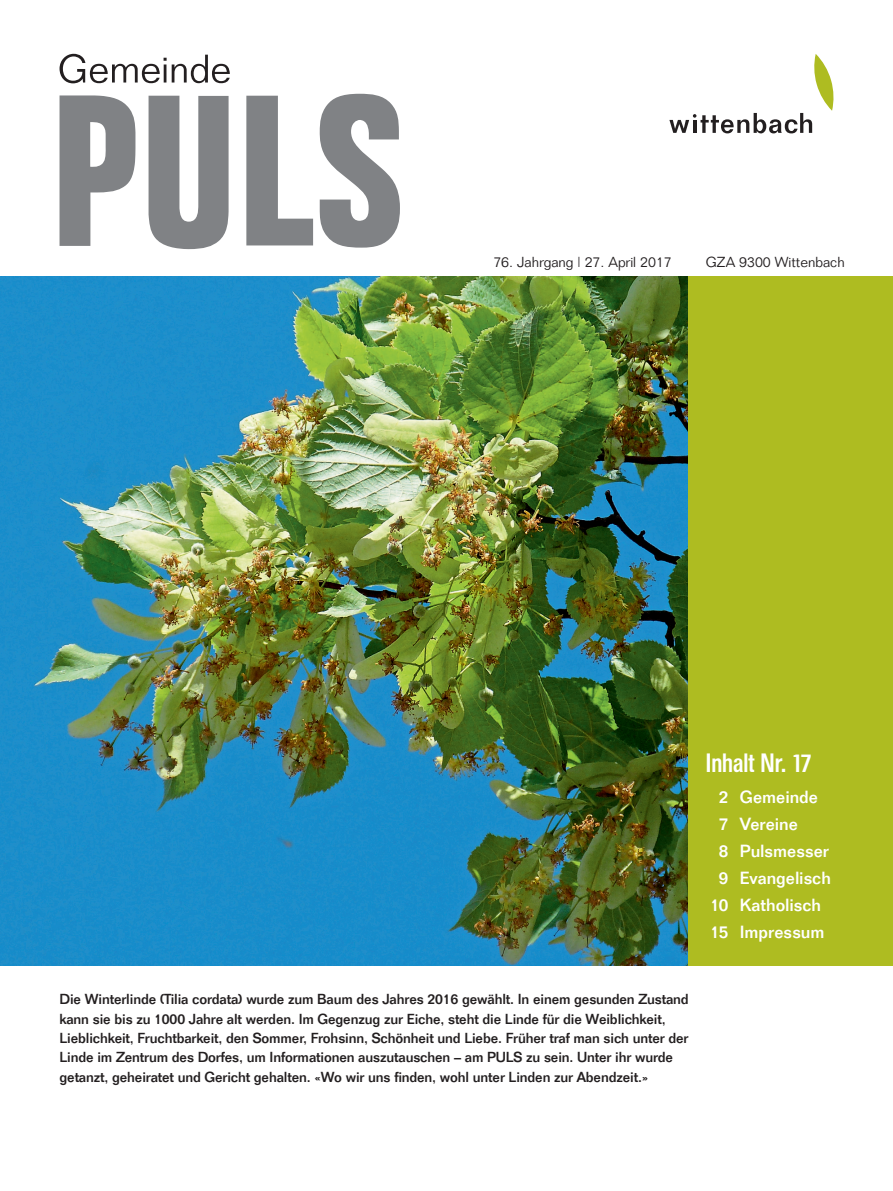
<style>
.page{position:relative;width:893px;height:1191px;background:#fff}
.page>*{position:absolute;margin:0;border:0;box-sizing:border-box;transform-origin:0 0}
.t1{font:500 26.25px "Folio Condensed BQ";color:#fff}
.t2{font:500 17.25px "Folio";letter-spacing:-.005em;color:#fff}
.t3{font:500 14.25px/19.4px "Folio";letter-spacing:-.01em;color:#231f20}
.t4{font:300 14.25px "Folio";color:#231f20}
</style>
<div class="page">
<img style="left:0;top:276px;width:689px;height:689px">
<div style="left:689px;top:276px;width:204px;height:689px;background:#aebc21"></div>
<svg style="left:669px;top:54px;width:164px;height:79px"></svg>
<svg style="left:60px;top:95px;width:75px;height:151px"></svg>
<svg style="left:149px;top:96px;width:80px;height:153px"></svg>
<svg style="left:246px;top:96px;width:67px;height:149px"></svg>
<svg style="left:319px;top:94px;width:81px;height:154px"></svg>
<svg style="left:60px;top:54px;width:170px;height:29px"></svg>
<p class="t4" style="left:493px;top:254px;width:180px">76. Jahrgang | 27. April 2017</p>
<p class="t4" style="left:706px;top:254px;width:140px">GZA 9300 Wittenbach</p>
<h1 class="t1" style="left:706px;top:748px;width:108px">Inhalt Nr. 17</h1>
<p class="t2" style="left:719px;top:786px;width:101px">2 Gemeinde</p>
<p class="t2" style="left:719px;top:813px;width:81px">7 Vereine</p>
<p class="t2" style="left:719px;top:840px;width:112px">8 Pulsmesser</p>
<p class="t2" style="left:719px;top:867px;width:114px">9 Evangelisch</p>
<p class="t2" style="left:710px;top:894px;width:112px">10 Katholisch</p>
<p class="t2" style="left:710px;top:921px;width:116px">15 Impressum</p>
<p class="t3" style="left:60px;top:989px;width:631px">Die Winterlinde (Tilia cordata) wurde zum Baum des Jahres 2016 gewählt. In einem gesunden Zustand kann sie bis zu 1000 Jahre alt werden. Im Gegenzug zur Eiche, steht die Linde für die Weiblichkeit, Lieblichkeit, Fruchtbarkeit, den Sommer, Frohsinn, Schönheit und Liebe. Früher traf man sich unter der Linde im Zentrum des Dorfes, um Informationen auszutauschen – am PULS zu sein. Unter ihr wurde getanzt, geheiratet und Gericht gehalten. «Wo wir uns finden, wohl unter Linden zur Abendzeit.»</p>
</div>
